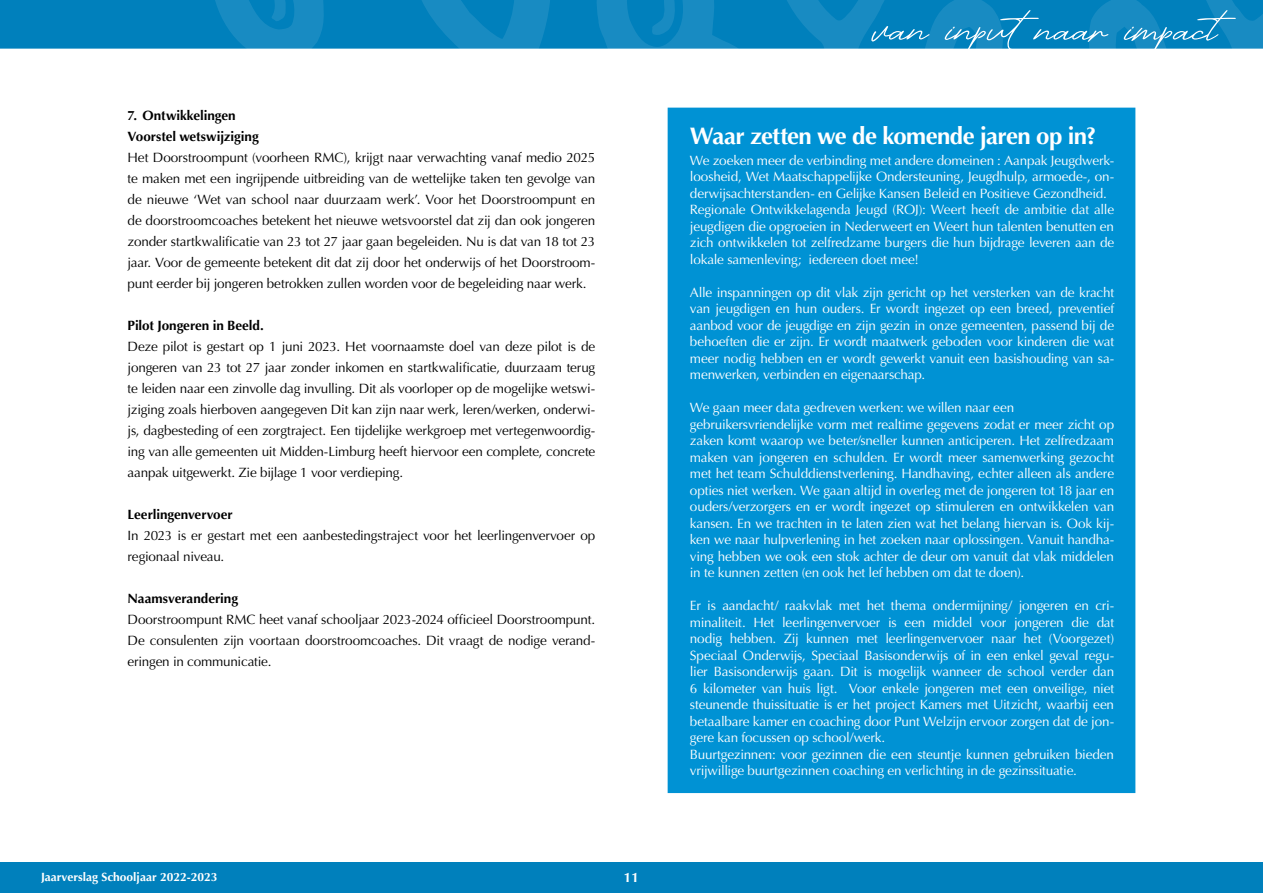
<style>
.page{position:relative;width:1263px;height:893px;background:#fff}
.page>*{position:absolute;margin:0;border:0;box-sizing:border-box;transform-origin:0 0}
.t1{font:48.3px "April June";color:#fff;scale:1.28 1}
.t2{font:700 24px "Optima";letter-spacing:-.025em;color:#fff}
.t3{font:13.5px/16.5px "Optima";letter-spacing:-.015em;color:#fff}
.t4{font:13.5px/21px "Optima";letter-spacing:-.015em;color:#000;text-align:justify}
.t5{font:700 13.5px/21px "Optima";letter-spacing:-.005em;color:#000}
.t6{font:700 13.5px "Optima";color:#fff}
.t7{font:700 12px "Optima";color:#fff}
</style>
<div class="page">
<div style="left:0;top:0;width:90px;height:49px;background:#0080bc"></div>
<svg style="left:90px;top:0;width:1173px;height:49px;background:#0a85be"></svg>
<svg style="left:272px;top:0;width:15px;height:22px"></svg>
<svg style="left:651px;top:0;width:25px;height:37px"></svg>
<div style="left:0;top:862px;width:1263px;height:31px;background:#0080bc"></div>
<div style="left:668px;top:108px;width:467px;height:685px;background:#0092d4"></div>
<p class="t5" style="left:128px;top:105px;width:133px">7. Ontwikkelingen<br>Voorstel wetswijziging</p>
<p class="t4" style="left:128px;top:147px;width:469px">Het Doorstroompunt (voorheen RMC), krijgt naar verwachting vanaf medio 2025 te maken met een ingrijpende uitbreiding van de wettelijke taken ten gevolge van de nieuwe ‘Wet van school naar duurzaam werk’. Voor het Doorstroompunt en de doorstroomcoaches betekent het nieuwe wetsvoorstel dat zij dan ook jongeren zonder startkwalificatie van 23 tot 27 jaar gaan begeleiden. Nu is dat van 18 tot 23 jaar. Voor de gemeente betekent dit dat zij door het onderwijs of het Doorstroom&shy;punt eerder bij jongeren betrokken zullen worden voor de begeleiding naar werk.</p>
<p class="t5" style="left:128px;top:315px;width:138px">Pilot Jongeren in Beeld.</p>
<p class="t4" style="left:128px;top:336px;width:469px">Deze pilot is gestart op 1 juni 2023. Het voornaamste doel van deze pilot is de jongeren van 23 tot 27 jaar zonder inkomen en startkwalificatie, duurzaam terug te leiden naar een zinvolle dag invulling. Dit als voorloper op de mogelijke wetswi&shy;jziging zoals hierboven aangegeven Dit kan zijn naar werk, leren/werken, onderwi&shy;js, dagbesteding of een zorgtraject. Een tijdelijke werkgroep met vertegenwoordig&shy;ing van alle gemeenten uit Midden-Limburg heeft hiervoor een complete, concrete aanpak uitgewerkt. Zie bijlage 1 voor verdieping.</p>
<p class="t5" style="left:128px;top:504px;width:107px">Leerlingenvervoer</p>
<p class="t4" style="left:128px;top:525px;width:469px">In 2023 is er gestart met een aanbestedingstraject voor het leerlingenvervoer op regionaal niveau.</p>
<p class="t5" style="left:128px;top:588px;width:112px">Naamsverandering</p>
<p class="t4" style="left:128px;top:609px;width:469px">Doorstroompunt RMC heet vanaf schooljaar 2023-2024 officieel Doorstroompunt.<br>De consulenten zijn voortaan doorstroomcoaches. Dit vraagt de nodige verand&shy;eringen in communicatie.</p>
<p class="t7" style="left:41px;top:870px;width:178px">Jaarverslag Schooljaar 2022-2023</p>
<p class="t6" style="left:624px;top:870px;width:17px">11</p>
<h1 class="t1" style="left:873px;top:6px;width:293px">van inputnaar impact</h1>
<h2 class="t2" style="left:690px;top:122px;width:408px">Waar zetten we de komende jaren op in?</h2>
<p class="t3" style="left:690px;top:152px;width:426px">We zoeken meer de verbinding met andere domeinen : Aanpak Jeugdwerk&shy;loosheid, Wet Maatschappelijke Ondersteuning, Jeugdhulp, armoede-, on&shy;derwijsachterstanden- en Gelijke Kansen Beleid en Positieve Gezondheid.<br>Regionale Ontwikkelagenda Jeugd (ROJ): Weert heeft de ambitie dat alle jeugdigen die opgroeien in Nederweert en Weert hun talenten benutten en zich ontwikkelen tot zelfredzame burgers die hun bijdrage leveren aan de lokale samenleving; iedereen doet mee!</p>
<p class="t3" style="left:690px;top:284px;width:426px;text-align:justify">Alle inspanningen op dit vlak zijn gericht op het versterken van de kracht van jeugdigen en hun ouders. Er wordt ingezet op een breed, preventief aanbod voor de jeugdige en zijn gezin in onze gemeenten, passend bij de behoeften die er zijn. Er wordt maatwerk geboden voor kinderen die wat meer nodig hebben en er wordt gewerkt vanuit een basishouding van sa&shy;menwerken, verbinden en eigenaarschap.</p>
<p class="t3" style="left:690px;top:400px;width:426px">We gaan meer data gedreven werken: we willen naar een gebruikersvriendelijke vorm met realtime gegevens zodat er meer zicht op zaken komt waarop we beter/sneller kunnen anticiperen. Het zelfredzaam maken van jongeren en schulden. Er wordt meer samenwerking gezocht met het team Schulddienstverlening. Handhaving, echter alleen als andere opties niet werken. We gaan altijd in overleg met de jongeren tot 18 jaar en ouders/verzorgers en er wordt ingezet op stimuleren en ontwikkelen van kansen. En we trachten in te laten zien wat het belang hiervan is. Ook kij&shy;ken we naar hulpverlening in het zoeken naar oplossingen. Vanuit handha&shy;ving hebben we ook een stok achter de deur om vanuit dat vlak middelen in te kunnen zetten (en ook het lef hebben om dat te doen).</p>
<p class="t3" style="left:690px;top:597px;width:426px">Er is aandacht/ raakvlak met het thema ondermijning/ jongeren en cri&shy;minaliteit. Het leerlingenvervoer is een middel voor jongeren die dat nodig hebben. Zij kunnen met leerlingenvervoer naar het (Voorgezet)<br>Speciaal Onderwijs, Speciaal Basisonderwijs of in een enkel geval regu&shy;lier Basisonderwijs gaan. Dit is mogelijk wanneer de school verder dan 6 kilometer van huis ligt. Voor enkele jongeren met een onveilige, niet steunende thuissituatie is er het project Kamers met Uitzicht, waarbij een betaalbare kamer en coaching door Punt Welzijn ervoor zorgen dat de jon&shy;gere kan focussen op school/werk.<br>Buurtgezinnen: voor gezinnen die een steuntje kunnen gebruiken bieden vrijwillige buurtgezinnen coaching en verlichting in de gezinssituatie.</p>
</div>
